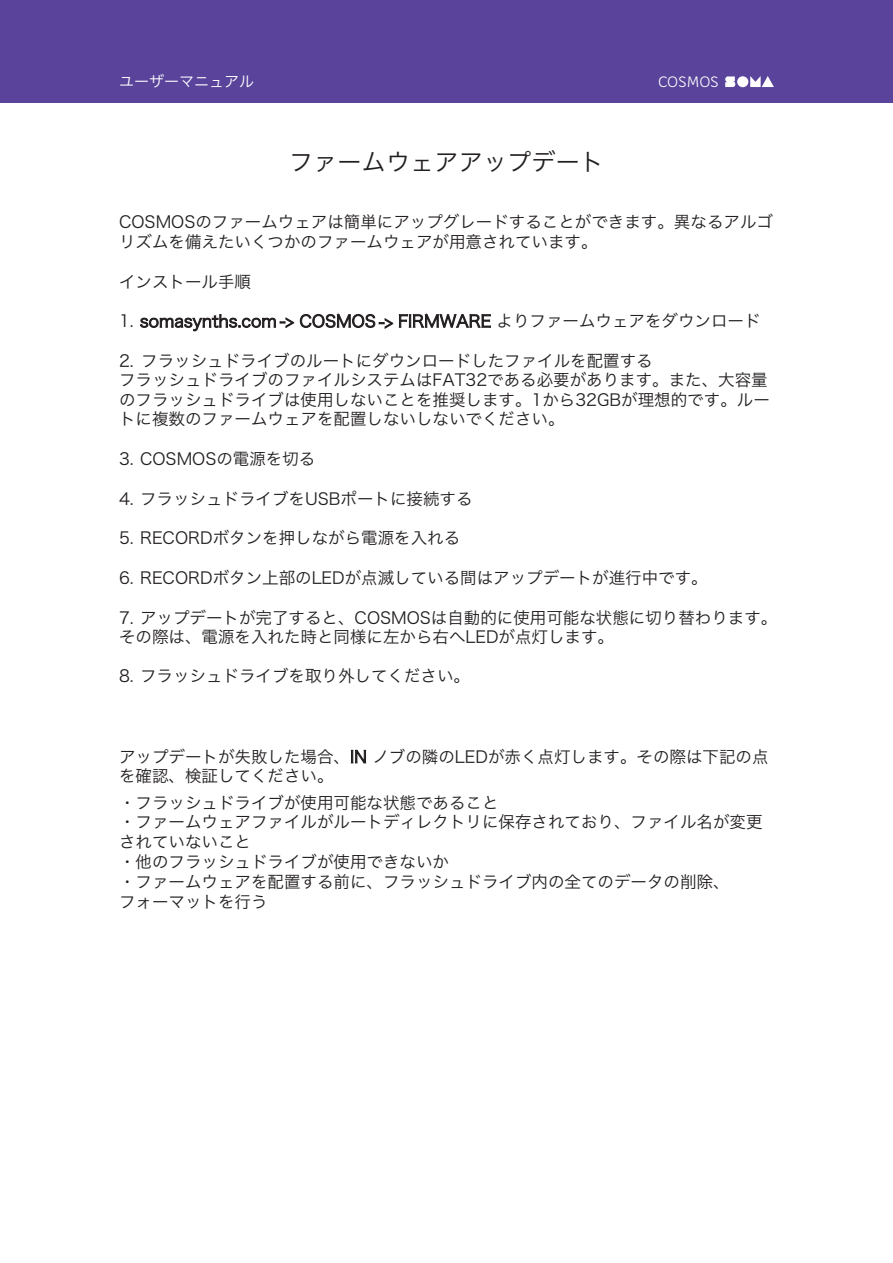
<style>
.page{position:relative;width:893px;height:1263px;background:#fff}
.page>*{position:absolute;margin:0;border:0;box-sizing:border-box;transform-origin:0 0}
.text{font:24px "Hira Kaku Pro W3";letter-spacing:.01em;color:#231f20}
.text-2{font:16.5px/19.8px "Hira Kaku Pro W3";color:#231f20}
.t1{font:15px "Hira Kaku Pro W3";color:#fff}
.t2{font:300 15px "Mediator";letter-spacing:-.01em;color:#fff}
</style>
<div class="page">
<div style="left:0;top:0;width:893px;height:103px;background:#59439b"></div>
<svg style="left:750px;top:76px;width:24px;height:11px"></svg>
<svg style="left:725px;top:76px;width:10px;height:11px"></svg>
<div style="left:737px;top:76px;width:11px;height:11px;background:#fff;border-radius:50%"></div>
<p class="t1" style="left:119px;top:68px;width:136px">ユーザーマニュアル</p>
<p class="t2" style="left:658px;top:72px;width:62px">COSMOS</p>
<p class="text" style="left:289px;top:141px;width:316px">ファームウェアアップデート</p>
<p class="text-2" style="left:119px;top:211px;width:655px">COSMOSのファームウェアは簡単にアップグレードすることができます。異なるアルゴリズムを備えたいくつかのファームウェアが用意されています。</p>
<p class="text-2" style="left:119px;top:270px;width:133px">インストール手順</p>
<p class="text-2" style="left:119px;top:310px;width:643px">1. somasynths.com -&gt; COSMOS -&gt; FIRMWARE よりファームウェアをダウンロード</p>
<p class="text-2" style="left:119px;top:350px;width:652px">2. フラッシュドライブのルートにダウンロードしたファイルを配置する<br>フラッシュドライブのファイルシステムはFAT32である必要があります。また、大容量のフラッシュドライブは使用しないことを推奨します。1から32GBが理想的です。ルートに複数のファームウェアを配置しないしないでください。</p>
<p class="text-2" style="left:119px;top:448px;width:198px">3. COSMOSの電源を切る</p>
<p class="text-2" style="left:119px;top:487px;width:355px">4. フラッシュドライブをUSBポートに接続する</p>
<p class="text-2" style="left:119px;top:527px;width:343px">5. RECORDボタンを押しながら電源を入れる</p>
<p class="text-2" style="left:119px;top:567px;width:590px">6. RECORDボタン上部のLEDが点滅している間はアップデートが進行中です。</p>
<p class="text-2" style="left:119px;top:606px;width:660px;line-height:19.4px">7. アップデートが完了すると、COSMOSは自動的に使用可能な状態に切り替わります。その際は、電源を入れた時と同様に左から右へLEDが点灯します。</p>
<p class="text-2" style="left:119px;top:665px;width:352px">8. フラッシュドライブを取り外してください。</p>
<p class="text-2" style="left:119px;top:746px;width:651px">アップデートが失敗した場合、IN ノブの隣のLEDが赤く点灯します。その際は下記の点を確認、検証してください。</p>
<p class="text-2" style="left:119px;top:791px;width:645px">・フラッシュドライブが使用可能な状態であること<br>・ファームウェアファイルがルートディレクトリに保存されており、ファイル名が変更されていないこと<br>・他のフラッシュドライブが使用できないか<br>・ファームウェアを配置する前に、フラッシュドライブ内の全てのデータの削除、<br>フォーマットを行う</p>
</div>
